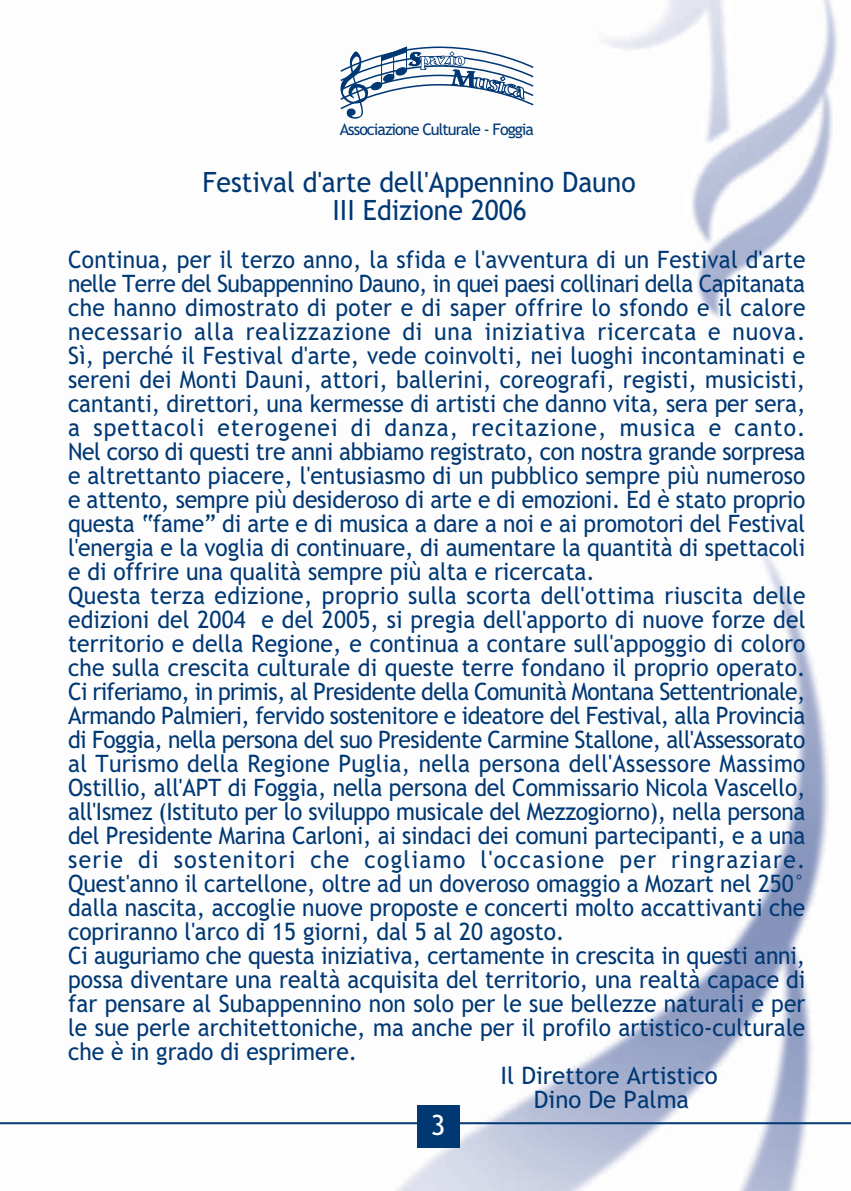
<style>
.page{position:relative;width:851px;height:1191px;background:#fff}
.page>*{position:absolute;margin:0;border:0;box-sizing:border-box;transform-origin:0 0}
.t1{font:28px/28px "Trebuchet MS";color:#003874;scale:.95 1}
.t2{font:28px "Trebuchet MS";color:#fff}
.t3{font:24px "Trebuchet MS";color:#003874;scale:.95 1}
.t4{font:24px "Trebuchet MS";letter-spacing:-.025em;color:#003874;scale:.95 1}
.t5{font:24px "Trebuchet MS";letter-spacing:-.03em;color:#003874;scale:.95 1}
.t6{font:24px "Trebuchet MS";letter-spacing:-.02em;color:#003874;scale:.95 1}
.t7{font:24px "Trebuchet MS";letter-spacing:.02em;color:#003874;scale:.95 1}
.t8{font:24px "Trebuchet MS";letter-spacing:.035em;color:#003874;scale:.95 1}
.t9{font:24px "Trebuchet MS";letter-spacing:.06em;color:#003874;scale:.95 1}
.t10{font:24px "Trebuchet MS";letter-spacing:.045em;color:#003874;scale:.95 1}
.t11{font:24px "Trebuchet MS";color:#003874}
.t12{font:16px "Trebuchet MS";letter-spacing:-.06em;color:#003874}
</style>
<div class="page">
<img style="left:0;top:0;width:850px;height:1191px">
<div style="left:416px;top:1105px;width:43px;height:42px;background:#003874"></div>
<hr style="left:0;top:1122px;width:850px;height:2px;background:#003874">
<svg style="left:339px;top:45px;width:195px;height:74px"></svg>
<p class="t12" style="left:340px;top:123px;width:195px">Associazione Culturale - Foggia</p>
<p class="t1" style="left:332px;top:170px;width:320px;text-indent:-130px">Festival d'arte dell'Appennino Dauno<br>III Edizione 2006</p>
<p class="t3" style="left:68px;top:250px;width:777px">Continua, per il terzo anno, la sfida e l'avventura di un Festival d'arte</p>
<p class="t4" style="left:68px;top:274px;width:777px">nelle Terre del Subappennino Dauno, in quei paesi collinari della Capitanata</p>
<p class="t3" style="left:68px;top:298px;width:777px">che hanno dimostrato di poter e di saper offrire lo sfondo e il calore</p>
<p class="t8" style="left:68px;top:322px;width:777px">necessario alla realizzazione di una iniziativa ricercata e nuova.</p>
<p class="t3" style="left:68px;top:346px;width:777px">Sì, perché il Festival d'arte, vede coinvolti, nei luoghi incontaminati e</p>
<p class="t3" style="left:68px;top:370px;width:777px">sereni dei Monti Dauni, attori, ballerini, coreografi, registi, musicisti,</p>
<p class="t3" style="left:68px;top:394px;width:777px">cantanti, direttori, una kermesse di artisti che danno vita, sera per sera,</p>
<p class="t10" style="left:68px;top:418px;width:777px">a spettacoli eterogenei di danza, recitazione, musica e canto.</p>
<p class="t3" style="left:68px;top:442px;width:777px">Nel corso di questi tre anni abbiamo registrato, con nostra grande sorpresa</p>
<p class="t3" style="left:68px;top:466px;width:777px">e altrettanto piacere, l'entusiasmo di un pubblico sempre più numeroso</p>
<p class="t3" style="left:68px;top:490px;width:777px">e attento, sempre più desideroso di arte e di emozioni. Ed è stato proprio</p>
<p class="t3" style="left:68px;top:514px;width:777px">questa “fame” di arte e di musica a dare a noi e ai promotori del Festival</p>
<p class="t3" style="left:68px;top:538px;width:777px">l'energia e la voglia di continuare, di aumentare la quantità di spettacoli</p>
<p class="t3" style="left:68px;top:562px;width:555px">e di offrire una qualità sempre più alta e ricercata.</p>
<p class="t7" style="left:68px;top:586px;width:777px">Questa terza edizione, proprio sulla scorta dell'ottima riuscita delle</p>
<p class="t3" style="left:68px;top:610px;width:777px">edizioni del 2004 e del 2005, si pregia dell'apporto di nuove forze del</p>
<p class="t3" style="left:68px;top:634px;width:777px">territorio e della Regione, e continua a contare sull'appoggio di coloro</p>
<p class="t3" style="left:68px;top:658px;width:777px">che sulla crescita culturale di queste terre fondano il proprio operato.</p>
<p class="t5" style="left:68px;top:682px;width:777px">Ci riferiamo, in primis, al Presidente della Comunità Montana Settentrionale,</p>
<p class="t6" style="left:68px;top:706px;width:777px">Armando Palmieri, fervido sostenitore e ideatore del Festival, alla Provincia</p>
<p class="t4" style="left:68px;top:730px;width:777px">di Foggia, nella persona del suo Presidente Carmine Stallone, all'Assessorato</p>
<p class="t3" style="left:68px;top:754px;width:777px">al Turismo della Regione Puglia, nella persona dell'Assessore Massimo</p>
<p class="t3" style="left:68px;top:778px;width:777px">Ostillio, all'APT di Foggia, nella persona del Commissario Nicola Vascello,</p>
<p class="t3" style="left:68px;top:802px;width:777px">all'Ismez (Istituto per lo sviluppo musicale del Mezzogiorno), nella persona</p>
<p class="t3" style="left:68px;top:826px;width:777px">del Presidente Marina Carloni, ai sindaci dei comuni partecipanti, e a una</p>
<p class="t9" style="left:68px;top:850px;width:777px">serie di sostenitori che cogliamo l'occasione per ringraziare.</p>
<p class="t3" style="left:68px;top:874px;width:777px">Quest'anno il cartellone, oltre ad un doveroso omaggio a Mozart nel 250°</p>
<p class="t3" style="left:68px;top:898px;width:777px">dalla nascita, accoglie nuove proposte e concerti molto accattivanti che</p>
<p class="t3" style="left:68px;top:922px;width:524px">copriranno l'arco di 15 giorni, dal 5 al 20 agosto.</p>
<p class="t3" style="left:68px;top:946px;width:777px">Ci auguriamo che questa iniziativa, certamente in crescita in questi anni,</p>
<p class="t3" style="left:68px;top:970px;width:777px">possa diventare una realtà acquisita del territorio, una realtà capace di</p>
<p class="t3" style="left:68px;top:994px;width:777px">far pensare al Subappennino non solo per le sue bellezze naturali e per</p>
<p class="t3" style="left:68px;top:1018px;width:777px">le sue perle architettoniche, ma anche per il profilo artistico-culturale</p>
<p class="t3" style="left:68px;top:1042px;width:306px">che è in grado di esprimere.</p>
<p class="t11" style="left:500px;top:1066px;width:219px">Il Direttore Artistico</p>
<p class="t11" style="left:533px;top:1090px;width:157px">Dino De Palma</p>
<p class="t2" style="left:430px;top:1114px;width:16px">3</p>
</div>
